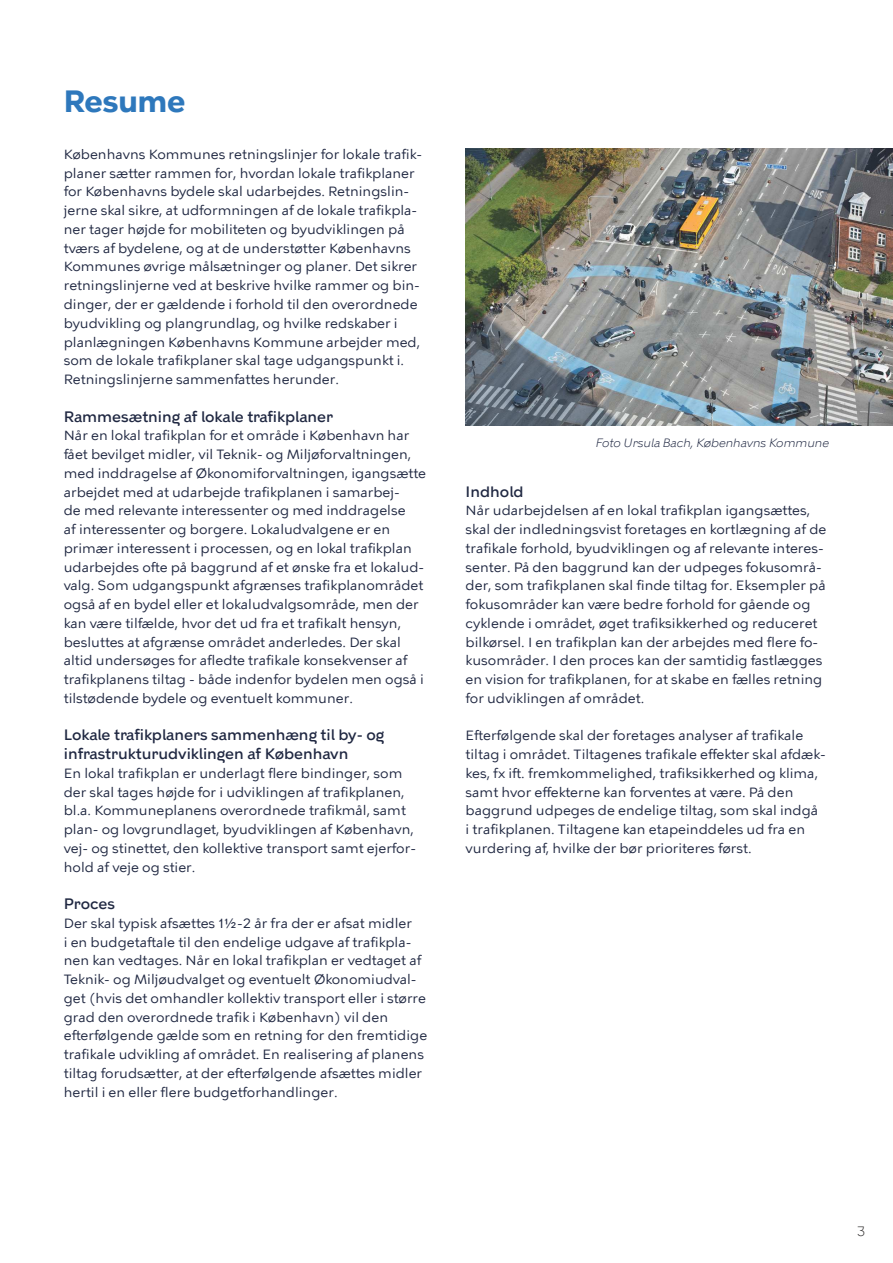
<style>
.page{position:relative;width:893px;height:1263px;background:#fff}
.page>*{position:absolute;margin:0;border:0;box-sizing:border-box;transform-origin:0 0}
.t1{font:700 30px "KBH";color:#2e78bc}
.t2{font:500 15px/18.8px "KBH";color:#202842}
.t3{font:13.5px/18.8px "KBH Tekst";color:#202842}
.t4{font:300 13.5px "KBH";color:#373535}
.t5{font:italic 300 12px "KBH";color:#202842}
</style>
<div class="page">
<img style="left:466px;top:148px;width:427px;height:277px">
<h1 class="t1" style="left:64px;top:89px;width:123px">Resume</h1>
<p class="t3" style="left:64px;top:145px;width:360px">Københavns Kommunes retningslinjer for lokale trafik&shy;planer sætter rammen for, hvordan lokale trafikplaner for Københavns bydele skal udarbejdes. Retningslin&shy;jerne skal sikre, at udformningen af de lokale trafikpla&shy;ner tager højde for mobiliteten og byudviklingen på tværs af bydelene, og at de understøtter Københavns Kommunes øvrige målsætninger og planer. Det sikrer retningslinjerne ved at beskrive hvilke rammer og bin&shy;dinger, der er gældende i forhold til den overordnede byudvikling og plangrundlag, og hvilke redskaber i planlægningen Københavns Kommune arbejder med, som de lokale trafikplaner skal tage udgangspunkt i.<br>Retningslinjerne sammenfattes herunder.</p>
<p class="t2" style="left:64px;top:407px;width:271px">Rammesætning af lokale trafikplaner</p>
<p class="t3" style="left:64px;top:426px;width:364px">Når en lokal trafikplan for et område i København har fået bevilget midler, vil Teknik- og Miljøforvaltningen, med inddragelse af Økonomiforvaltningen, igangsætte arbejdet med at udarbejde trafikplanen i samarbej-<br>de med relevante interessenter og med inddragelse<br>af interessenter og borgere. Lokaludvalgene er en primær interessent i processen, og en lokal trafikplan udarbejdes ofte på baggrund af et ønske fra et lokalud&shy;valg. Som udgangspunkt afgrænses trafikplanområdet også af en bydel eller et lokaludvalgsområde, men der kan være tilfælde, hvor det ud fra et trafikalt hensyn, besluttes at afgrænse området anderledes. Der skal altid undersøges for afledte trafikale konsekvenser af trafikplanens tiltag - både indenfor bydelen men også i tilstødende bydele og eventuelt kommuner.</p>
<p class="t2" style="left:64px;top:726px;width:322px">Lokale trafikplaners sammenhæng til by- og infrastrukturudviklingen af København</p>
<p class="t3" style="left:64px;top:763px;width:354px">En lokal trafikplan er underlagt flere bindinger, som der skal tages højde for i udviklingen af trafikplanen, bl.a. Kommuneplanens overordnede trafikmål, samt plan- og lovgrundlaget, byudviklingen af København, vej- og stinettet, den kollektive transport samt ejerfor&shy;hold af veje og stier.</p>
<p class="t2" style="left:64px;top:896px;width:53px">Proces</p>
<p class="t3" style="left:64px;top:913px;width:365px">Der skal typisk afsættes 1½-2 år fra der er afsat midler<br>i en budgetaftale til den endelige udgave af trafikpla&shy;nen kan vedtages. Når en lokal trafikplan er vedtaget af Teknik- og Miljøudvalget og eventuelt Økonomiudval&shy;get (hvis det omhandler kollektiv transport eller i større grad den overordnede trafik i København) vil den efterfølgende gælde som en retning for den fremtidige trafikale udvikling af området. En realisering af planens tiltag forudsætter, at der efterfølgende afsættes midler hertil i en eller flere budgetforhandlinger.</p>
<p class="t5" style="left:596px;top:438px;width:235px">Foto Ursula Bach, Københavns Kommune</p>
<p class="t2" style="left:466px;top:482px;width:59px">Indhold</p>
<p class="t3" style="left:466px;top:501px;width:362px">Når udarbejdelsen af en lokal trafikplan igangsættes, skal der indledningsvist foretages en kortlægning af de trafikale forhold, byudviklingen og af relevante interes&shy;senter. På den baggrund kan der udpeges fokusområ&shy;der, som trafikplanen skal finde tiltag for. Eksempler på fokusområder kan være bedre forhold for gående og cyklende i området, øget trafiksikkerhed og reduceret bilkørsel. I en trafikplan kan der arbejdes med flere fo&shy;kusområder. I den proces kan der samtidig fastlægges en vision for trafikplanen, for at skabe en fælles retning for udviklingen af området.</p>
<p class="t3" style="left:466px;top:726px;width:362px">Efterfølgende skal der foretages analyser af trafikale tiltag i området. Tiltagenes trafikale effekter skal afdæk&shy;kes, fx ift. fremkommelighed, trafiksikkerhed og klima, samt hvor effekterne kan forventes at være. På den baggrund udpeges de endelige tiltag, som skal indgå<br>i trafikplanen. Tiltagene kan etapeinddeles ud fra en vurdering af, hvilke der bør prioriteres først.</p>
<p class="t4" style="left:857px;top:1223px;width:10px">3</p>
</div>
